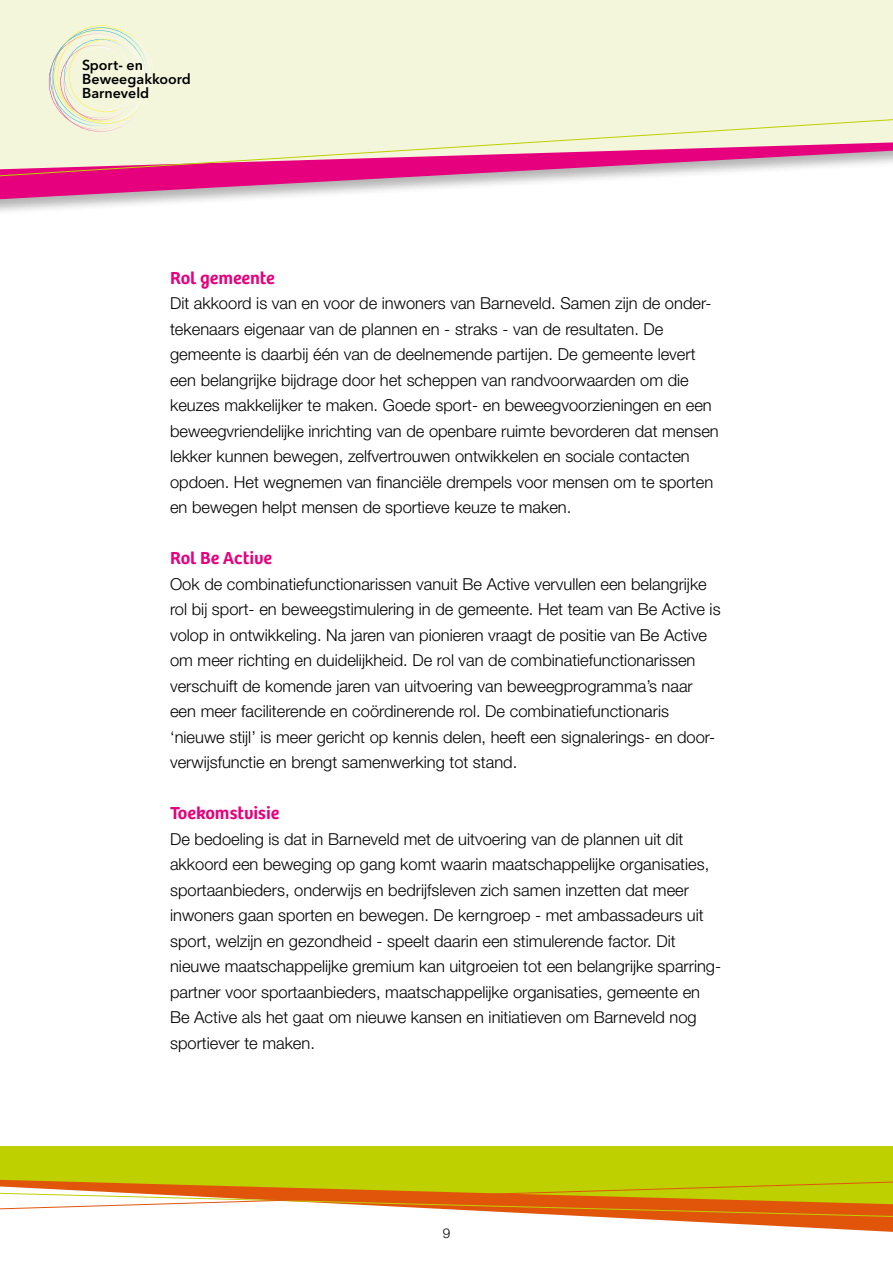
<style>
.page{position:relative;width:893px;height:1263px;background:#fff}
.page>*{position:absolute;margin:0;border:0;box-sizing:border-box;transform-origin:0 0}
.t1{font:600 18px "Bree";color:#e6007d}
.t2{font:300 16.5px/25.5px "Helvetica Neue";color:#000}
.t3{font:600 14.25px/14px "Avenir Next";color:#000}
.t4{font:300 13.5px "Helvetica Neue";color:#000}
</style>
<div class="page">
<div style="left:0;top:1146px;width:893px;height:33px;background:#bed000"></div>
<svg style="left:641px;top:1219px;width:252px;height:13px"></svg>
<svg style="left:0;top:1179px;width:893px;height:40px"></svg>
<div style="left:0;top:60px;width:893px;height:156px;background:#000;opacity:.3"></div>
<svg style="left:0;top:178px;width:893px;height:22px"></svg>
<div style="left:0;top:0;width:893px;height:116px;background:#f3f6db"></div>
<img style="left:149px;top:35px;width:4px;height:81px">
<img style="left:60px;top:25px;width:90px;height:63px">
<img style="left:49px;top:53px;width:2px;height:63px">
<svg style="left:51px;top:28px;width:98px;height:88px;background:#eff2d7"></svg>
<svg style="left:0;top:116px;width:893px;height:62px;background:#ecb9c1"></svg>
<p class="t3" style="left:82px;top:58px;width:110px">Sport- en<br>Beweegakkoord<br>Barneveld</p>
<p class="t1" style="left:170px;top:267px;width:106px">Rol gemeente</p>
<p class="t2" style="left:170px;top:290px;width:550px">Dit akkoord is van en voor de inwoners van Barneveld. Samen zijn de onder&shy;tekenaars eigenaar van de plannen en - straks - van de resultaten. De gemeente is daarbij één van de deelnemende partijen. De gemeente levert een belangrijke bijdrage door het scheppen van randvoorwaarden om die keuzes makkelijker te maken. Goede sport- en beweegvoorzieningen en een beweegvriendelijke inrichting van de openbare ruimte bevorderen dat mensen lekker kunnen bewegen, zelfvertrouwen ontwikkelen en sociale contacten opdoen. Het wegnemen van financiële drempels voor mensen om te sporten en bewegen helpt mensen de sportieve keuze te maken.</p>
<p class="t1" style="left:170px;top:547px;width:104px">Rol Be Active</p>
<p class="t2" style="left:170px;top:571px;width:552px">Ook de combinatiefunctionarissen vanuit Be Active vervullen een belangrijke rol bij sport- en beweegstimulering in de gemeente. Het team van Be Active is volop in ontwikkeling. Na jaren van pionieren vraagt de positie van Be Active om meer richting en duidelijkheid. De rol van de combinatiefunctionarissen verschuift de komende jaren van uitvoering van beweegprogramma’s naar een meer faciliterende en coördinerende rol. De combinatiefunctionaris ‘nieuwe stijl’ is meer gericht op kennis delen, heeft een signalerings- en door&shy;verwijsfunctie en brengt samenwerking tot stand.</p>
<p class="t1" style="left:170px;top:802px;width:111px">Toekomstvisie</p>
<p class="t2" style="left:170px;top:826px;width:553px">De bedoeling is dat in Barneveld met de uitvoering van de plannen uit dit akkoord een beweging op gang komt waarin maatschappelijke organisaties, sportaanbieders, onderwijs en bedrijfsleven zich samen inzetten dat meer inwoners gaan sporten en bewegen. De kerngroep - met ambassadeurs uit sport, welzijn en gezondheid - speelt daarin een stimulerende factor. Dit nieuwe maatschappelijke gremium kan uitgroeien tot een belangrijke sparring&shy;partner voor sportaanbieders, maatschappelijke organisaties, gemeente en Be Active als het gaat om nieuwe kansen en initiatieven om Barneveld nog sportiever te maken.</p>
<p class="t4" style="left:443px;top:1225px;width:9px">9</p>
</div>
